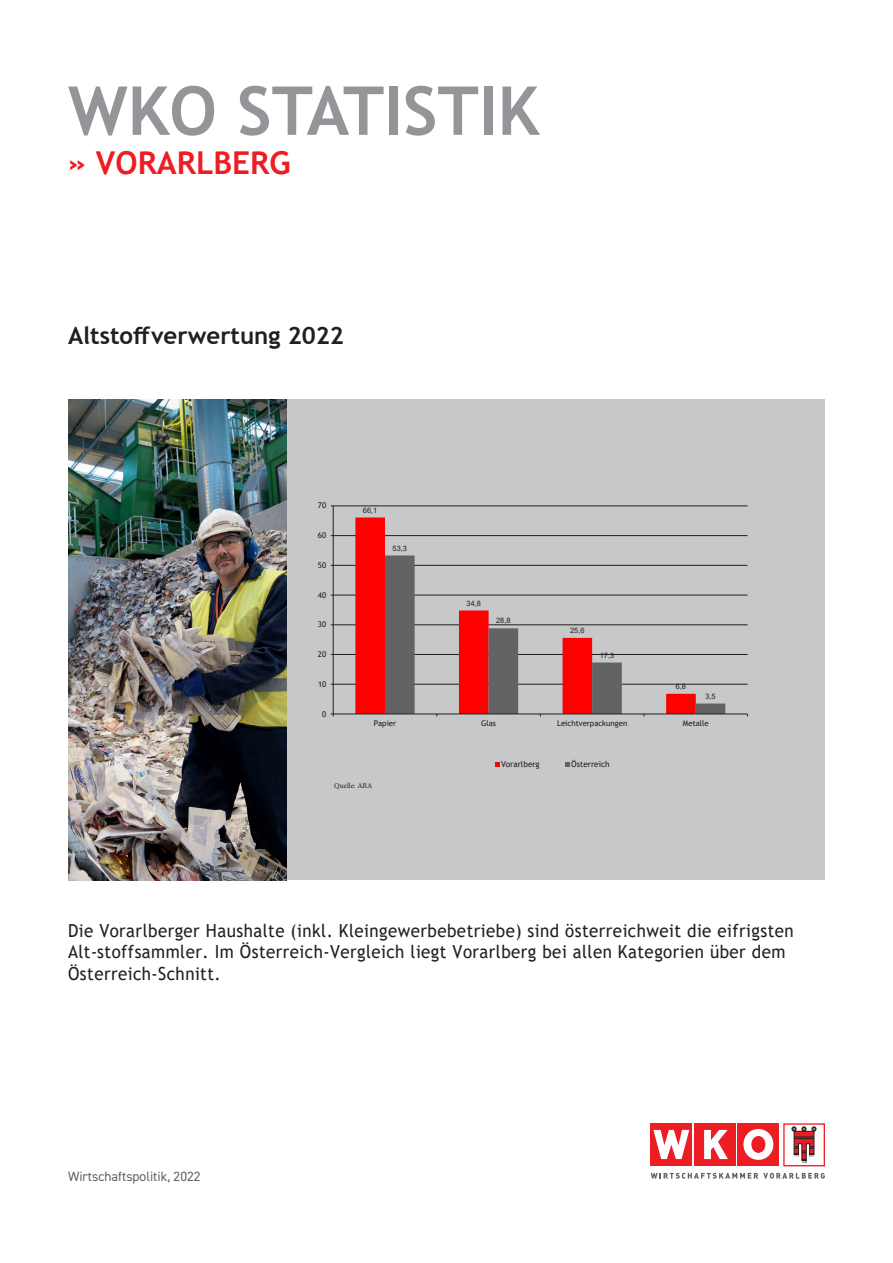
<style>
.page{position:relative;width:893px;height:1263px;background:#fff}
.page>*{position:absolute;margin:0;border:0;box-sizing:border-box;transform-origin:0 0}
.t1{font:700 67.5px "Trebuchet MS";color:#939598}
.t2{font:700 31.5px "Trebuchet MS";color:#ee1d23}
.t3{font:700 24px "Trebuchet MS";color:#231f20}
.t4{font:18px/21.6px "Trebuchet MS";letter-spacing:.025em;color:#231f20;scale:.94 1}
.t5{font:13.5px "DIN2014";color:#636366}
.t6{font:8.25px "Trebuchet MS";color:#231f20}
.t7{font:7.95px "Trebuchet MS";color:#231f20}
.t8{font:7.5px "Arial";color:#231f20}
.t9{font:7.5px "Minion Pro";color:#231f20}
</style>
<div class="page">
<div style="left:261px;top:399px;width:564px;height:481px;background:#c7c8ca"></div>
<hr style="left:333px;top:684px;width:414px;height:1px;background:#231f20">
<hr style="left:333px;top:654px;width:414px;height:1px;background:#231f20">
<hr style="left:333px;top:624px;width:414px;height:1px;background:#231f20">
<hr style="left:333px;top:595px;width:414px;height:1px;background:#231f20">
<hr style="left:333px;top:565px;width:414px;height:1px;background:#231f20">
<hr style="left:333px;top:535px;width:414px;height:1px;background:#231f20">
<hr style="left:333px;top:506px;width:414px;height:1px;background:#231f20">
<svg style="left:355px;top:517px;width:341px;height:197px"></svg>
<svg style="left:385px;top:555px;width:340px;height:159px"></svg>
<hr style="left:333px;top:506px;width:1px;height:208px;background:#231f20">
<hr style="left:333px;top:714px;width:414px;height:1px;background:#231f20">
<svg style="left:495px;top:762px;width:4px;height:5px"></svg>
<svg style="left:565px;top:762px;width:4px;height:5px"></svg>
<img style="left:68px;top:399px;width:218px;height:481px">
<div style="left:738px;top:1123px;width:41px;height:43px;background:#ee1d23"></div>
<div style="left:694px;top:1123px;width:42px;height:43px;background:#ee1d23"></div>
<svg style="left:704px;top:1130px;width:24px;height:29px"></svg>
<div style="left:651px;top:1123px;width:41px;height:43px;background:#ee1d23"></div>
<svg style="left:653px;top:1130px;width:36px;height:29px"></svg>
<svg style="left:743px;top:1129px;width:30px;height:31px"></svg>
<div style="left:752px;top:1136px;width:13px;height:16px;background:#ee1d23;border-radius:50%"></div>
<div style="left:751px;top:1136px;width:14px;height:17px;border:1px solid #ee1d23;border-radius:50%"></div>
<div style="left:783px;top:1123px;width:42px;height:43px;border:1px solid #ee1d23"></div>
<svg style="left:792px;top:1127px;width:24px;height:36px"></svg>
<svg style="left:651px;top:1173px;width:174px;height:6px"></svg>
<p class="t1" style="left:68px;top:69px;width:473px">WKO STATISTIK</p>
<p class="t2" style="left:68px;top:143px;width:224px">» VORARLBERG</p>
<p class="t3" style="left:68px;top:321px;width:277px">Altstoffverwertung 2022</p>
<p class="t7" style="left:318px;top:500px;width:10px">70</p>
<p class="t7" style="left:318px;top:530px;width:10px">60</p>
<p class="t7" style="left:318px;top:560px;width:10px">50</p>
<p class="t7" style="left:318px;top:590px;width:10px">40</p>
<p class="t7" style="left:318px;top:619px;width:10px">30</p>
<p class="t7" style="left:318px;top:649px;width:10px">20</p>
<p class="t7" style="left:318px;top:679px;width:10px">10</p>
<p class="t7" style="left:322px;top:709px;width:6px">0</p>
<p class="t8" style="left:363px;top:505px;width:16px">66,1</p>
<p class="t8" style="left:393px;top:543px;width:16px">53,3</p>
<p class="t8" style="left:467px;top:598px;width:16px">34,8</p>
<p class="t8" style="left:496px;top:616px;width:16px">28,8</p>
<p class="t8" style="left:570px;top:625px;width:16px">25,6</p>
<p class="t8" style="left:600px;top:650px;width:16px">17,3</p>
<p class="t8" style="left:676px;top:681px;width:12px">6,8</p>
<p class="t8" style="left:705px;top:691px;width:12px">3,5</p>
<p class="t7" style="left:374px;top:718px;width:24px">Papier</p>
<p class="t7" style="left:481px;top:718px;width:16px">Glas</p>
<p class="t7" style="left:557px;top:718px;width:72px">Leichtverpackungen</p>
<p class="t7" style="left:683px;top:718px;width:27px">Metalle</p>
<p class="t6" style="left:501px;top:759px;width:40px">Vorarlberg</p>
<p class="t6" style="left:571px;top:759px;width:40px">Österreich</p>
<p class="t9" style="left:334px;top:780px;width:39px">Quelle: ARA</p>
<p class="t4" style="left:68px;top:919px;width:774px">Die Vorarlberger Haushalte (inkl. Kleingewerbebetriebe) sind österreichweit die eifrigsten<br>Alt-stoffsammler. Im Österreich-Vergleich liegt Vorarlberg bei allen Kategorien über dem<br>Österreich-Schnitt.</p>
<p class="t5" style="left:68px;top:1168px;width:134px">Wirtschaftspolitik, 2022</p>
</div>
